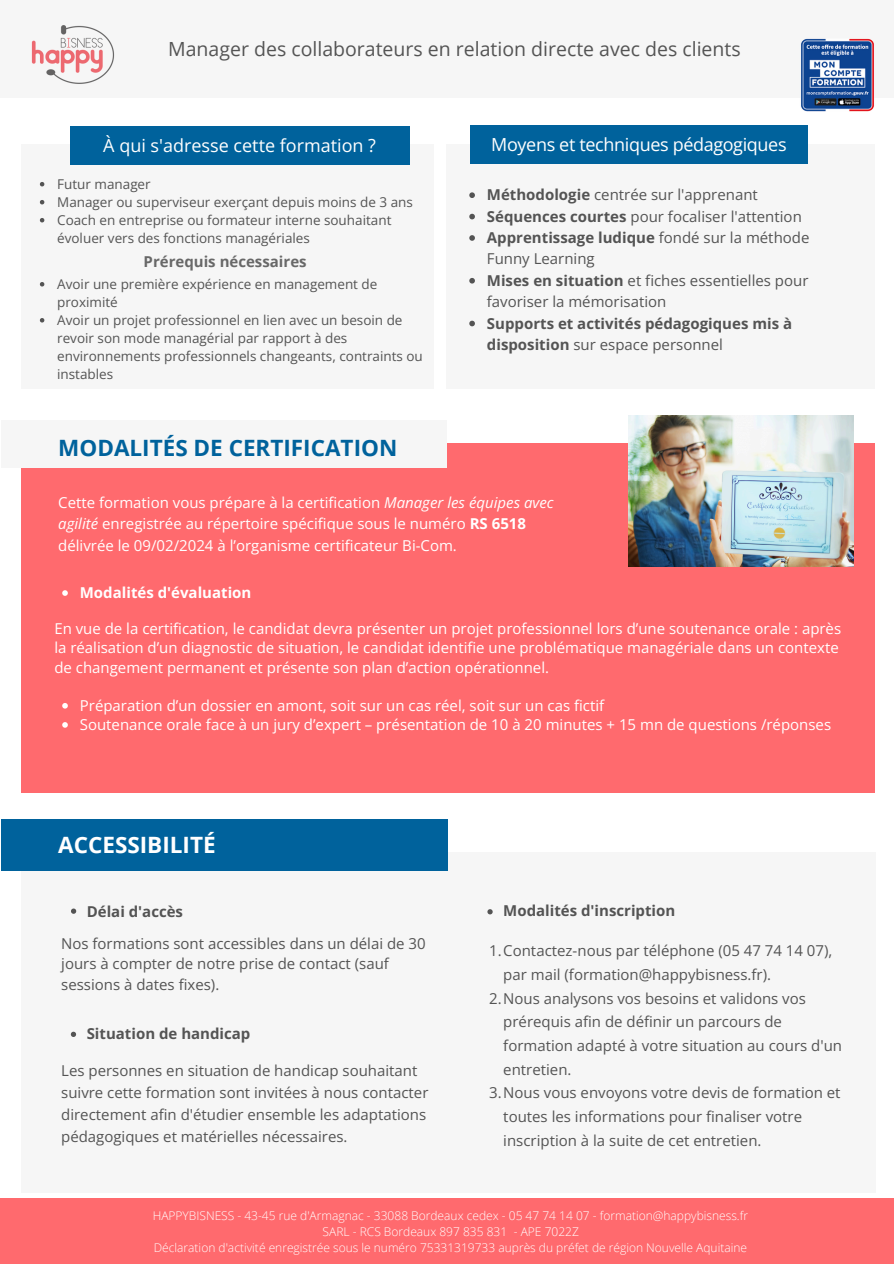
<style>
.page{position:relative;width:894px;height:1264px;background:#fff}
.page>*{position:absolute;margin:0;border:0;box-sizing:border-box;transform-origin:0 0}
.t1{font:700 22.5px "Open Sans";color:#00629c}
.t2{font:700 22.5px "Open Sans";color:#fff}
.t3{font:19.5px "Open Sans";color:#545454}
.t4{font:18px "Open Sans";letter-spacing:-.02em;color:#fff}
.t5{font:18px "Open Sans";color:#fff}
.t6{font:15px/23.7px "Open Sans";color:#545454}
.t7{font:15px/21.3px "Open Sans";color:#fff}
.t8{font:700 15px/21.3px "Open Sans";color:#545454}
.t9{font:700 15px "Open Sans";color:#fff}
.t10{font:700 15px "Open Sans";color:#686868}
.t11{font:13.5px/18px "Open Sans";color:#545454}
.t12{font:300 12px "Open Sans";color:#fff}
.s1{font-weight:700}
.s2{font-weight:400}
.s3{font-style:italic}
</style>
<div class="page">
<div style="left:21px;top:144px;width:412px;height:244px;background:#f6f6f6"></div>
<div style="left:446px;top:144px;width:428px;height:244px;background:#f6f6f6"></div>
<div style="left:70px;top:126px;width:339px;height:38px;background:#00629c"></div>
<div style="left:470px;top:125px;width:337px;height:38px;background:#00629c"></div>
<div style="left:21px;top:443px;width:853px;height:350px;background:#ff6a6e"></div>
<div style="left:1px;top:420px;width:445px;height:47px;background:#f6f6f6"></div>
<img style="left:628px;top:415px;width:225px;height:151px">
<svg style="left:40px;top:182px;width:4px;height:4px"></svg>
<svg style="left:40px;top:200px;width:4px;height:4px"></svg>
<svg style="left:40px;top:218px;width:4px;height:4px"></svg>
<svg style="left:469px;top:192px;width:6px;height:6px"></svg>
<svg style="left:469px;top:214px;width:6px;height:5px"></svg>
<svg style="left:469px;top:235px;width:6px;height:6px"></svg>
<svg style="left:469px;top:278px;width:6px;height:5px"></svg>
<svg style="left:469px;top:321px;width:6px;height:5px"></svg>
<svg style="left:62px;top:590px;width:6px;height:6px"></svg>
<svg style="left:62px;top:703px;width:6px;height:5px"></svg>
<svg style="left:62px;top:722px;width:6px;height:5px"></svg>
<div style="left:21px;top:852px;width:853px;height:340px;background:#f6f6f6"></div>
<svg style="left:71px;top:908px;width:5px;height:5px"></svg>
<svg style="left:71px;top:1031px;width:5px;height:5px"></svg>
<div style="left:1px;top:820px;width:447px;height:51px;background:#00629c"></div>
<svg style="left:487px;top:909px;width:5px;height:5px"></svg>
<div style="left:0;top:1198px;width:893px;height:65px;background:#ff6a6e"></div>
<div style="left:0;top:0;width:893px;height:98px;background:#f6f6f6"></div>
<img style="left:31px;top:25px;width:83px;height:59px">
<img style="left:801px;top:38px;width:73px;height:74px">
<svg style="left:40px;top:282px;width:4px;height:4px"></svg>
<svg style="left:40px;top:318px;width:4px;height:4px"></svg>
<p class="t3" style="left:168px;top:35px;width:574px">Manager des collaborateurs en relation directe avec des clients</p>
<p class="t5" style="left:103px;top:133px;width:274px">À qui s'adresse cette formation ?</p>
<h2 class="t4" style="left:491px;top:132px;width:297px">Moyens et techniques pédagogiques</h2>
<h2 class="t11" style="left:57px;top:174px;width:95px">Futur manager</h2>
<p class="t11" style="left:57px;top:192px;width:357px">Manager ou superviseur exerçant depuis moins de 3 ans</p>
<p class="t11" style="left:57px;top:210px;width:336px">Coach en entreprise ou formateur interne souhaitant évoluer vers des fonctions managériales</p>
<p class="t10" style="left:143px;top:251px;width:164px">Prérequis nécessaires</p>
<p class="t6" style="left:487px;top:182px;width:272px"><span class="s1">Méthodologie</span> centrée sur l'apprenant</p>
<p class="t6" style="left:487px;top:204px;width:316px"><span class="s1">Séquences courtes</span> pour focaliser l'attention</p>
<p class="t6" style="left:487px;top:226px;width:324px;line-height:21.3px"><span class="s1">Apprentissage ludique</span> fondé sur la méthode<br>Funny Learning</p>
<h2 class="t6" style="left:487px;top:269px;width:323px;line-height:21.3px"><span class="s1">Mises en situation</span> et fiches essentielles pour favoriser la mémorisation</h2>
<p class="t8" style="left:487px;top:312px;width:306px">Supports et activités pédagogiques mis à disposition <span class="s2">sur espace personnel</span></p>
<p class="t11" style="left:57px;top:274px;width:321px">Avoir une première expérience en management de proximité</p>
<p class="t11" style="left:57px;top:310px;width:367px">Avoir un projet professionnel en lien avec un besoin de revoir son mode managérial par rapport à des environnements professionnels changeants, contraints ou instables</p>
<p class="t1" style="left:58px;top:432px;width:340px">MODALITÉS DE CERTIFICATION</p>
<p class="t7" style="left:58px;top:491px;width:497px">Cette formation vous prépare à la certification <span class="s3">Manager les équipes avec agilité</span> enregistrée au répertoire spécifique sous le numéro <span class="s1">RS 6518 </span>délivrée le 09/02/2024 à l’organisme certificateur Bi-Com.</p>
<p class="t9" style="left:80px;top:582px;width:173px">Modalités d'évaluation</p>
<p class="t7" style="left:54px;top:619px;width:788px;line-height:19.2px">En vue de la certification, le candidat devra présenter un projet professionnel lors d’une soutenance orale : après la réalisation d’un diagnostic de situation, le candidat identifie une problématique managériale dans un contexte de changement permanent et présente son plan d’action opérationnel.</p>
<p class="t7" style="left:80px;top:694px;width:526px">Préparation d’un dossier en amont, soit sur un cas réel, soit sur un cas fictif</p>
<p class="t7" style="left:80px;top:713px;width:752px">Soutenance orale face à un jury d’expert – présentation de 10 à 20 minutes + 15 mn de questions /réponses</p>
<p class="t2" style="left:58px;top:829px;width:159px">ACCESSIBILITÉ</p>
<h1 class="t8" style="left:87px;top:900px;width:98px">Délai d'accès</h1>
<p class="t6" style="left:61px;top:933px;width:366px;line-height:20.2px">Nos formations sont accessibles dans un délai de 30 jours à compter de notre prise de contact (sauf sessions à dates fixes).</p>
<p class="t8" style="left:87px;top:1022px;width:165px">Situation de handicap</p>
<h4 class="t6" style="left:61px;top:1059px;width:368px;line-height:21.9px">Les personnes en situation de handicap souhaitant suivre cette formation sont invitées à nous contacter directement afin d'étudier ensemble les adaptations pédagogiques et matérielles nécessaires.</h4>
<h1 class="t8" style="left:503px;top:899px;width:173px">Modalités d'inscription</h1>
<p class="t6" style="left:503px;top:938px;width:330px;text-indent:-14px">1.Contactez-nous par téléphone (05 47 74 14 07), par mail (formation@happybisness.fr).</p>
<p class="t6" style="left:503px;top:986px;width:340px;text-indent:-14px">2.Nous analysons vos besoins et validons vos prérequis afin de définir un parcours de formation adapté à votre situation au cours d'un entretien.</p>
<p class="t6" style="left:503px;top:1080px;width:339px;text-indent:-14px">3.Nous vous envoyons votre devis de formation et toutes les informations pour finaliser votre inscription à la suite de cet entretien.</p>
<h4 class="t12" style="left:153px;top:1207px;width:596px">HAPPYBISNESS - 43-45 rue d'Armagnac - 33088 Bordeaux cedex - 05 47 74 14 07 - formation@happybisness.fr</h4>
<p class="t12" style="left:322px;top:1223px;width:258px">SARL - RCS Bordeaux 897 835 831 - APE 7022Z</p>
<p class="t12" style="left:154px;top:1239px;width:594px">Déclaration d'activité enregistrée sous le numéro 75331319733 auprès du préfet de région Nouvelle Aquitaine</p>
</div>
